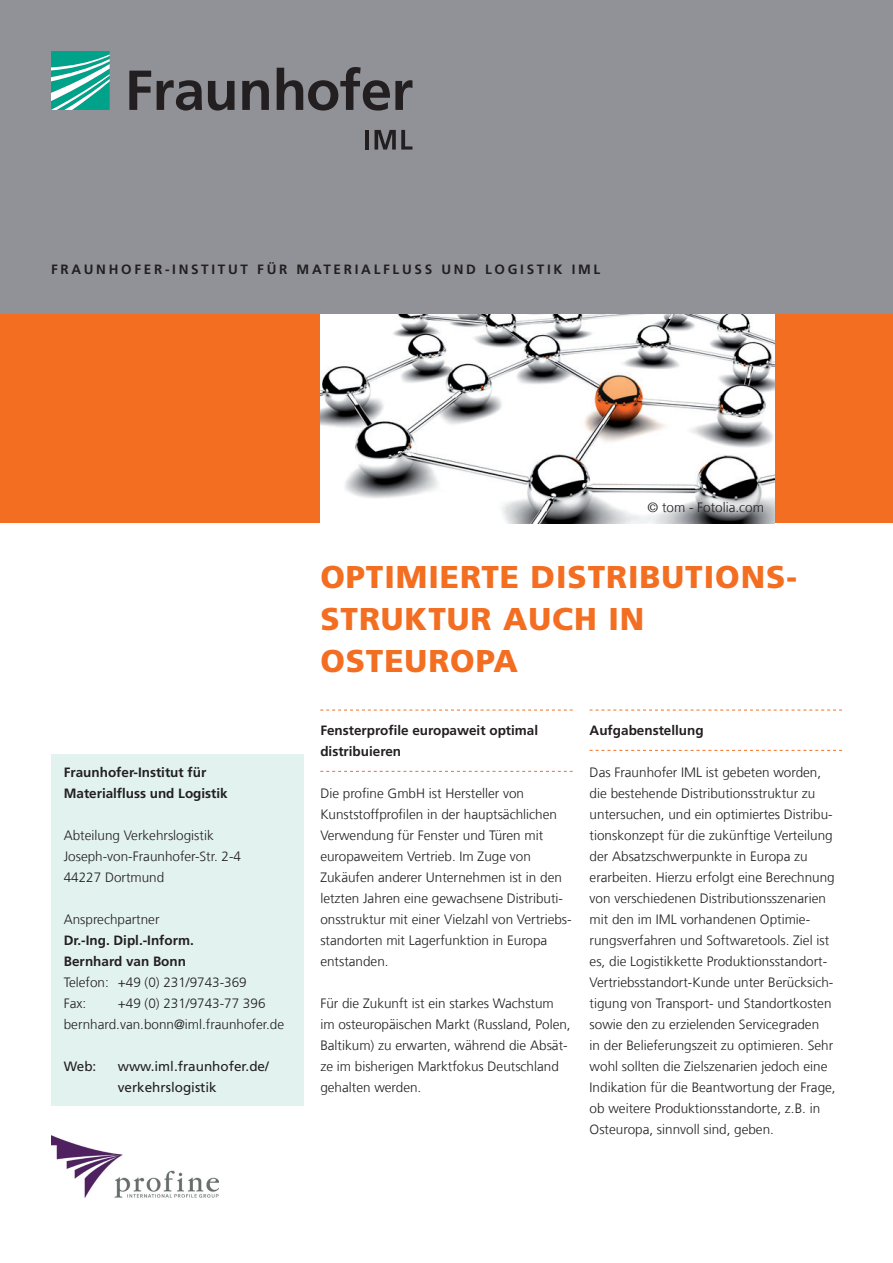
<style>
.page{position:relative;width:893px;height:1263px;background:#fff}
.page>*{position:absolute;margin:0;border:0;box-sizing:border-box;transform-origin:0 0}
.t1{font:900 31.5px/42px "Frutiger LT Com";letter-spacing:.03em;color:#f36e21}
.t2{font:300 13.5px/21px "Frutiger LT Com";color:#231f20}
.t3{font:700 13.5px/21px "Frutiger LT Com";color:#231f20}
.t4{font:700 13.5px "Frutiger LT Com";letter-spacing:.2em;color:#231f20}
.t5{font:13.5px/21px "Frutiger LT Com";color:#231f20}
</style>
<div class="page">
<div style="left:0;top:0;width:893px;height:315px;background:#919297"></div>
<div style="left:0;top:315px;width:893px;height:208px;background:#f36e21"></div>
<svg style="left:320px;top:710px;width:253px;height:1px"></svg>
<svg style="left:320px;top:771px;width:253px;height:1px"></svg>
<div style="left:51px;top:754px;width:252px;height:352px;background:#e2f2ef"></div>
<svg style="left:590px;top:710px;width:252px;height:1px"></svg>
<svg style="left:590px;top:750px;width:252px;height:1px"></svg>
<img style="left:51px;top:1135px;width:167px;height:62px">
<svg style="left:51px;top:51px;width:59px;height:59px;background:#49bba9"></svg>
<svg style="left:129px;top:67px;width:283px;height:44px"></svg>
<hr style="left:366px;top:130px;width:3px;height:20px;background:#231f20">
<svg style="left:375px;top:130px;width:37px;height:20px"></svg>
<img style="left:320px;top:315px;width:455px;height:208px">
<p class="t4" style="left:51px;top:261px;width:551px">FRAUNHOFER-INSTITUT FÜR MATERIALFLUSS UND LOGISTIK IML</p>
<p class="t2" style="left:647px;top:497px;width:118px">© tom - Fotolia.com</p>
<p class="t3" style="left:64px;top:762px;width:166px">Fraunhofer-Institut für<br>Materialfluss und Logistik</p>
<p class="t2" style="left:64px;top:825px;width:179px">Abteilung Verkehrslogistik<br>Joseph-von-Fraunhofer-Str. 2-4<br>44227 Dortmund</p>
<p class="t2" style="left:64px;top:909px;width:97px">Ansprechpartner</p>
<p class="t3" style="left:64px;top:930px;width:132px">Dr.-Ing. Dipl.-Inform.<br>Bernhard van Bonn</p>
<p class="t2" style="left:64px;top:972px;width:184px">Telefon: +49 (0) 231/9743-369<br>Fax:</p>
<p class="t2" style="left:64px;top:993px;width:222px;text-indent:54px">+49 (0) 231/9743-77 396 bernhard.van.bonn@iml.fraunhofer.de</p>
<p class="t5" style="left:64px;top:1056px;width:34px">Web:</p>
<p class="t5" style="left:118px;top:1056px;width:153px">www.iml.fraunhofer.de/ verkehrslogistik</p>
<h1 class="t1" style="left:320px;top:556px;width:478px">OPTIMIERTE DISTRIBUTIONS-<br>STRUKTUR AUCH IN<br>OSTEUROPA</h1>
<p class="t3" style="left:320px;top:720px;width:219px">Fensterprofile europaweit optimal distribuieren</p>
<p class="t2" style="left:320px;top:783px;width:253px">Die profine GmbH ist Hersteller von Kunststoffprofilen in der hauptsächlichen Verwendung für Fenster und Türen mit europaweitem Vertrieb. Im Zuge von Zukäufen anderer Unternehmen ist in den letzten Jahren eine gewachsene Distributi&shy;onsstruktur mit einer Vielzahl von Vertriebs&shy;standorten mit Lagerfunktion in Europa entstanden.</p>
<p class="t2" style="left:320px;top:993px;width:252px">Für die Zukunft ist ein starkes Wachstum im osteuropäischen Markt (Russland, Polen, Baltikum) zu erwarten, während die Absät&shy;ze im bisherigen Marktfokus Deutschland gehalten werden.</p>
<p class="t3" style="left:590px;top:720px;width:116px">Aufgabenstellung</p>
<p class="t2" style="left:590px;top:762px;width:248px">Das Fraunhofer IML ist gebeten worden, die bestehende Distributionsstruktur zu untersuchen, und ein optimiertes Distribu&shy;tionskonzept für die zukünftige Verteilung der Absatzschwerpunkte in Europa zu erarbeiten. Hierzu erfolgt eine Berechnung von verschiedenen Distributionsszenarien mit den im IML vorhandenen Optimie&shy;rungsverfahren und Softwaretools. Ziel ist es, die Logistikkette Produktionsstandort-Vertriebsstandort-Kunde unter Berücksich&shy;tigung von Transport- und Standortkosten sowie den zu erzielenden Servicegraden<br>in der Belieferungszeit zu optimieren. Sehr wohl sollten die Zielszenarien jedoch eine Indikation für die Beantwortung der Frage, ob weitere Produktionsstandorte, z.B. in Osteuropa, sinnvoll sind, geben.</p>
</div>
